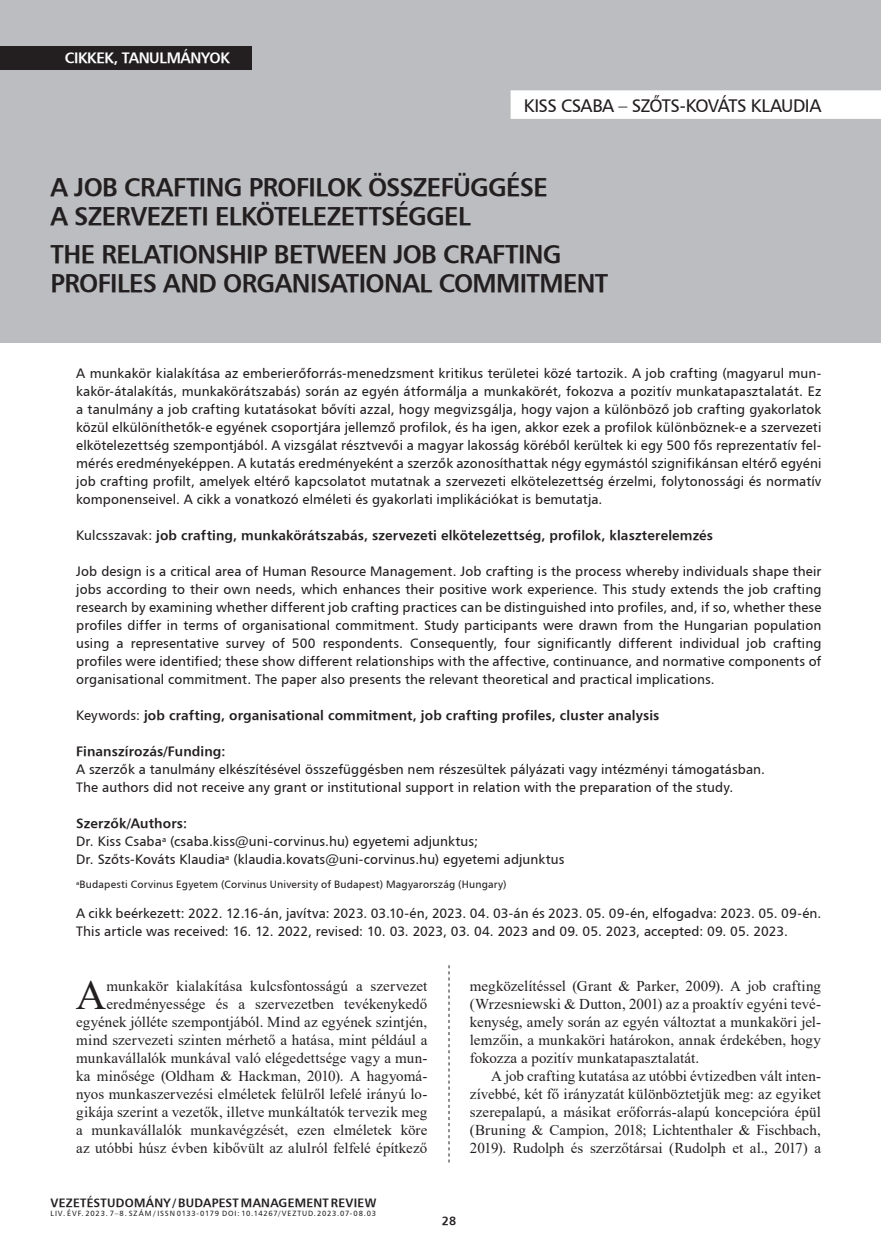
<style>
.page{position:relative;width:881px;height:1255px;background:#fff}
.page>*{position:absolute;margin:0;border:0;box-sizing:border-box;transform-origin:0 0}
.Iniciálé{font:42.15px "Times New Roman";color:#231f20}
.kenyérszöveg_opcionális{font:25.5px/29.4px "H Humanist 777 BT Bold";letter-spacing:-.025em;color:#231f20}
.kenyérszöveg_opcionális-2{font:18px "H Humanist 777 BT";letter-spacing:-.03em;color:#231f20}
.Iniciálé-2{font:15px/18px "Times New Roman";letter-spacing:.005em;color:#231f20;text-align:right}
.kenyérszöveg_opcionális-3{font:15px/18px "Times New Roman";color:#231f20;text-align:justify}
.t1{font:15px "H Humanist 777 BT Bold";letter-spacing:-.025em;color:#fff}
.Kezdő_oldal_bevezető{font:13.5px/18px "H Humanist 777 BT";letter-spacing:.005em;color:#231f20;text-align:justify}
.Kezdő_oldal_bevezető-2{font:13.5px "H Humanist 777 BT Bold";letter-spacing:.01em;color:#231f20}
.t2{font:12px "H Humanist 777 BT Bold";letter-spacing:.02em;color:#231f20}
.Lábjegyzet{font:10.5px "H Humanist 777 BT";letter-spacing:.015em;color:#231f20}
.t3{font:7.5px "H Humanist 777 BT";letter-spacing:.105em;color:#231f20}
.s1{font-family:"H Humanist 777 BT"}
</style>
<div class="page">
<svg style="left:448px;top:965px;width:1px;height:197px"></svg>
<div style="left:0;top:0;width:880px;height:342px;background:#bcbdc0"></div>
<div style="left:0;top:46px;width:251px;height:23px;background:#231f20"></div>
<div style="left:510px;top:90px;width:370px;height:29px;background:#fff"></div>
<p class="t1" style="left:65px;top:49px;width:166px">CIKKEK, TANULMÁNYOK</p>
<p class="kenyérszöveg_opcionális-2" style="left:523px;top:94px;width:299px">KISS CSABA – SZŐTS-KOVÁTS KLAUDIA</p>
<p class="kenyérszöveg_opcionális" style="left:51px;top:171px;width:498px">A JOB CRAFTING PROFILOK ÖSSZEFÜGGÉSE<br>A SZERVEZETI ELKÖTELEZETTSÉGGEL</p>
<p class="kenyérszöveg_opcionális" style="left:51px;top:238px;width:559px">THE RELATIONSHIP BETWEEN JOB CRAFTING<br>PROFILES AND ORGANISATIONAL COMMITMENT</p>
<p class="Kezdő_oldal_bevezető" style="left:76px;top:364px;width:746px">A munkakör kialakítása az emberierőforrás-menedzsment kritikus területei közé tartozik. A job crafting (magyarul mun&shy;kakör-átalakítás, munkakörátszabás) során az egyén átformálja a munkakörét, fokozva a pozitív munkatapasztalatát. Ez a tanulmány a job crafting kutatásokat bővíti azzal, hogy megvizsgálja, hogy vajon a különböző job crafting gyakorlatok közül elkülöníthetők-e egyének csoportjára jellemző profilok, és ha igen, akkor ezek a profilok különböznek-e a szervezeti elkötelezettség szempontjából. A vizsgálat résztvevői a magyar lakosság köréből kerültek ki egy 500 fős reprezentatív fel&shy;mérés eredményeképpen. A kutatás eredményeként a szerzők azonosíthattak négy egymástól szignifikánsan eltérő egyéni job crafting profilt, amelyek eltérő kapcsolatot mutatnak a szervezeti elkötelezettség érzelmi, folytonossági és normatív komponenseivel. A cikk a vonatkozó elméleti és gyakorlati implikációkat is bemutatja.</p>
<p class="Kezdő_oldal_bevezető-2" style="left:76px;top:527px;width:638px"><span class="s1">Kulcsszavak:</span> job crafting, munkakörátszabás, szervezeti elkötelezettség, profilok, klaszterelemzés</p>
<p class="Kezdő_oldal_bevezető" style="left:76px;top:562px;width:746px">Job design is a critical area of Human Resource Management. Job crafting is the process whereby individuals shape their jobs according to their own needs, which enhances their positive work experience. This study extends the job crafting research by examining whether different job crafting practices can be distinguished into profiles, and, if so, whether these profiles differ in terms of organisational commitment. Study participants were drawn from the Hungarian population using a representative survey of 500 respondents. Consequently, four significantly different individual job crafting profiles were identified; these show different relationships with the affective, continuance, and normative components of organisational commitment. The paper also presents the relevant theoretical and practical implications.</p>
<p class="Kezdő_oldal_bevezető-2" style="left:76px;top:707px;width:584px"><span class="s1">Keywords:</span> job crafting, organisational commitment, job crafting profiles, cluster analysis</p>
<p class="Kezdő_oldal_bevezető-2" style="left:76px;top:743px;width:151px">Finanszírozás/Funding:</p>
<p class="Kezdő_oldal_bevezető" style="left:76px;top:760px;width:690px">A szerzők a tanulmány elkészítésével összefüggésben nem részesültek pályázati vagy intézményi támogatásban.</p>
<p class="Kezdő_oldal_bevezető" style="left:76px;top:778px;width:658px">The authors did not receive any grant or institutional support in relation with the preparation of the study.</p>
<p class="Kezdő_oldal_bevezető-2" style="left:76px;top:815px;width:112px">Szerzők/Authors:</p>
<p class="Kezdő_oldal_bevezető" style="left:76px;top:832px;width:403px">Dr. Kiss Csaba<sup>a</sup> (csaba.kiss@uni-corvinus.hu) egyetemi adjunktus;</p>
<p class="Kezdő_oldal_bevezető" style="left:76px;top:850px;width:489px">Dr. Szőts-Kováts Klaudia<sup>a</sup> (klaudia.kovats@uni-corvinus.hu) egyetemi adjunktus</p>
<p class="Lábjegyzet" style="left:76px;top:878px;width:431px"><sup>a</sup>Budapesti Corvinus Egyetem (Corvinus University of Budapest) Magyarország (Hungary)</p>
<p class="Kezdő_oldal_bevezető" style="left:76px;top:904px;width:746px">A cikk beérkezett: 2022. 12.16-án, javítva: 2023. 03.10-én, 2023. 04. 03-án és 2023. 05. 09-én, elfogadva: 2023. 05. 09-én.</p>
<p class="Kezdő_oldal_bevezető" style="left:76px;top:922px;width:713px">This article was received: 16. 12. 2022, revised: 10. 03. 2023, 03. 04. 2023 and 09. 05. 2023, accepted: 09. 05. 2023.</p>
<p class="Iniciálé-2" style="left:76px;top:976px;width:352px">munkakör kialakítása kulcsfontosságú a szervezet eredményessége és a szervezetben tevékenykedő egyének jólléte szempontjából. Mind az egyének szintjén, mind szervezeti szinten mérhető a hatása, mint például a munkavállalók munkával való elégedettsége vagy a mun&shy;ka minősége (Oldham &amp; Hackman, 2010). A hagyomá&shy;nyos munkaszervezési elméletek felülről lefelé irányú lo&shy;gikája szerint a vezetők, illetve munkáltatók tervezik meg a munkavállalók munkavégzését, ezen elméletek köre az utóbbi húsz évben kibővült az alulról felfelé építkező</p>
<p class="Iniciálé-2" style="left:469px;top:976px;width:352px;text-align:justify">megközelítéssel (Grant &amp; Parker, 2009). A job crafting (Wrzesniewski &amp; Dutton, 2001) az a proaktív egyéni tevé&shy;kenység, amely során az egyén változtat a munkaköri jel&shy;lemzőin, a munkaköri határokon, annak érdekében, hogy fokozza a pozitív munkatapasztalatát.</p>
<p class="Iniciálé" style="left:76px;top:964px;width:32px">A</p>
<p class="kenyérszöveg_opcionális-3" style="left:469px;top:1066px;width:352px;text-indent:21px">A job crafting kutatása az utóbbi évtizedben vált inten&shy;zívebbé, két fő irányzatát különböztetjük meg: az egyiket szerepalapú, a másikat erőforrás-alapú koncepcióra épül (Bruning &amp; Campion, 2018; Lichtenthaler &amp; Fischbach, 2019). Rudolph és szerzőtársai (Rudolph et al., 2017) a</p>
<p class="t2" style="left:51px;top:1194px;width:327px">VEZETÉSTUDOMÁNY / BUDAPEST MANAGEMENT REVIEW</p>
<p class="t3" style="left:51px;top:1208px;width:327px">LIV. ÉVF. 2023. 7–8. SZÁM / ISSN 0133-0179 DOI: 10.14267/VEZTUD.2023.07-08.03</p>
<p class="t2" style="left:441px;top:1212px;width:16px">28</p>
</div>
